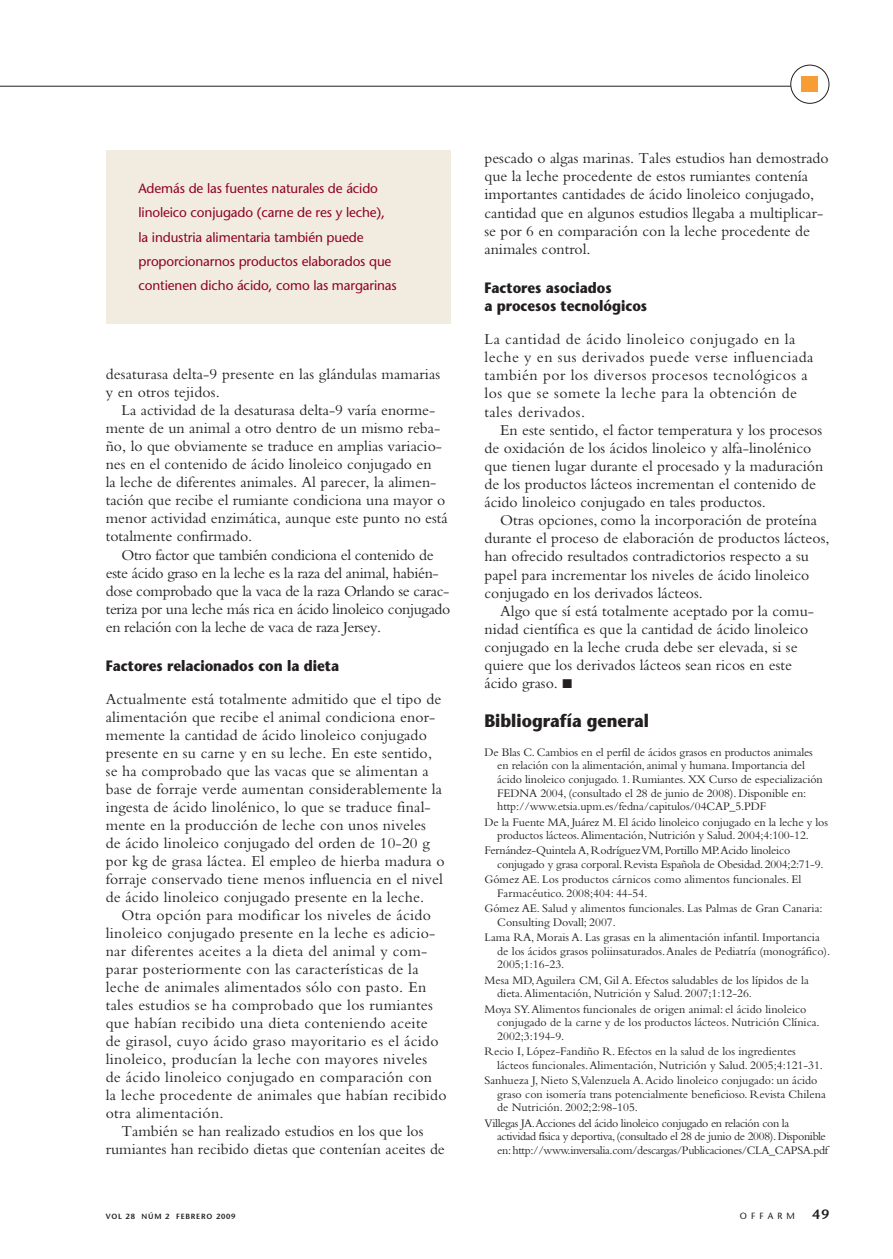
<style>
.page{position:relative;width:893px;height:1259px;background:#fff}
.page>*{position:absolute;margin:0;border:0;box-sizing:border-box;transform-origin:0 0}
.t1{font:700 18px "Stone Sans Std";color:#231f20;scale:.9 1}
.t2{font:15.75px/18px "Bembo Std";color:#231f20}
.t3{font:15.75px/18px "Bembo Std";letter-spacing:.02em;color:#231f20}
.t4{font:15.75px/18px "Bembo Std";letter-spacing:-.02em;color:#231f20}
.t5{font:15.75px/18.1px "Bembo Std";letter-spacing:.03em;color:#231f20}
.t6{font:700 15px/18.1px "Stone Sans Std";color:#231f20;scale:.9 1}
.t7{font:500 13.5px/24px "Stone Sans Std";letter-spacing:-.01em;color:#900126}
.t8{font:600 13.5px "Stone Sans Std";color:#231f20}
.t9{font:12px/13.6px "Bembo Std";letter-spacing:-.01em;color:#231f20}
.t10{font:12px/13.6px "Bembo Std";letter-spacing:-.03em;color:#231f20}
.t11{font:500 9px "Stone Sans Std";letter-spacing:.45em;color:#231f20}
.t12{font:600 7.5px "Stone Sans Std";letter-spacing:.1em;color:#231f20}
</style>
<div class="page">
<div style="left:106px;top:150px;width:344px;height:173px;background:#f1ebe0"></div>
<hr style="left:0;top:86px;width:805px;height:1px;background:#231f20">
<div style="left:790px;top:65px;width:38px;height:38px;background:#fff;border-radius:50%"></div>
<div style="left:790px;top:65px;width:39px;height:38px;border:1px solid #231f20;border-radius:50%"></div>
<div style="left:801px;top:76px;width:16px;height:16px;background:#f89d33"></div>
<p class="t7" style="left:138px;top:177px;width:260px">Además de las fuentes naturales de ácido linoleico conjugado (carne de res y leche), la industria alimentaria también puede proporcionarnos productos elaborados que contienen dicho ácido, como las margarinas</p>
<p class="t2" style="left:106px;top:365px;width:336px">desaturasa delta-9 presente en las glándulas mamarias y en otros tejidos.</p>
<p class="t2" style="left:106px;top:401px;width:343px;text-indent:16px">La actividad de la desaturasa delta-9 varía enorme&shy;mente de un animal a otro dentro de un mismo reba&shy;ño, lo que obviamente se traduce en amplias variacio&shy;nes en el contenido de ácido linoleico conjugado en<br>la leche de diferentes animales. Al parecer, la alimen&shy;tación que recibe el rumiante condiciona una mayor o menor actividad enzimática, aunque este punto no está totalmente confirmado.</p>
<p class="t4" style="left:106px;top:545px;width:346px;text-indent:16px">Otro factor que también condiciona el contenido de este ácido graso en la leche es la raza del animal, habién&shy;dose comprobado que la vaca de la raza Orlando se carac&shy;teriza por una leche más rica en ácido linoleico conjugado en relación con la leche de vaca de raza Jersey.</p>
<p class="t6" style="left:106px;top:656px;width:260px">Factores relacionados con la dieta</p>
<p class="t2" style="left:106px;top:689px;width:340px">Actualmente está totalmente admitido que el tipo de alimentación que recibe el animal condiciona enor&shy;memente la cantidad de ácido linoleico conjugado presente en su carne y en su leche. En este sentido, se ha comprobado que las vacas que se alimentan a base de forraje verde aumentan considerablemente la ingesta de ácido linolénico, lo que se traduce final&shy;mente en la producción de leche con unos niveles de ácido linoleico conjugado del orden de 10-20 g por kg de grasa láctea. El empleo de hierba madura o forraje conservado tiene menos influencia en el nivel de ácido linoleico conjugado presente en la leche.</p>
<p class="t3" style="left:106px;top:905px;width:342px;text-indent:16px">Otra opción para modificar los niveles de ácido linoleico conjugado presente en la leche es adicio&shy;nar diferentes aceites a la dieta del animal y com&shy;parar posteriormente con las características de la leche de animales alimentados sólo con pasto. En tales estudios se ha comprobado que los rumiantes que habían recibido una dieta conteniendo aceite de girasol, cuyo ácido graso mayoritario es el ácido linoleico, producían la leche con mayores niveles<br>de ácido linoleico conjugado en comparación con<br>la leche procedente de animales que habían recibido otra alimentación.</p>
<p class="t2" style="left:106px;top:1121px;width:340px;text-align:center">También se han realizado estudios en los que los rumiantes han recibido dietas que contenían aceites de</p>
<p class="t2" style="left:484px;top:149px;width:345px">pescado o algas marinas. Tales estudios han demostrado que la leche procedente de estos rumiantes contenía importantes cantidades de ácido linoleico conjugado, cantidad que en algunos estudios llegaba a multiplicar&shy;se por 6 en comparación con la leche procedente de animales control.</p>
<p class="t6" style="left:484px;top:278px;width:182px">Factores asociados<br>a procesos tecnológicos</p>
<p class="t5" style="left:484px;top:330px;width:330px">La cantidad de ácido linoleico conjugado en la leche y en sus derivados puede verse influenciada también por los diversos procesos tecnológicos a los que se somete la leche para la obtención de tales derivados.</p>
<p class="t2" style="left:484px;top:420px;width:340px;text-indent:16px">En este sentido, el factor temperatura y los procesos de oxidación de los ácidos linoleico y alfa-linolénico que tienen lugar durante el procesado y la maduración de los productos lácteos incrementan el contenido de ácido linoleico conjugado en tales productos.</p>
<p class="t2" style="left:484px;top:511px;width:346px;text-indent:16px">Otras opciones, como la incorporación de proteína durante el proceso de elaboración de productos lácteos, han ofrecido resultados contradictorios respecto a su papel para incrementar los niveles de ácido linoleico conjugado en los derivados lácteos.</p>
<p class="t2" style="left:484px;top:601px;width:331px;text-indent:16px">Algo que sí está totalmente aceptado por la comu&shy;nidad científica es que la cantidad de ácido linoleico conjugado en la leche cruda debe ser elevada, si se quiere que los derivados lácteos sean ricos en este ácido graso. ■</p>
<p class="t1" style="left:484px;top:710px;width:184px">Bibliografía general</p>
<p class="t9" style="left:497px;top:745px;width:327px;text-indent:-13px">De Blas C. Cambios en el perfil de ácidos grasos en productos animales en relación con la alimentación, animal y humana. Importancia del ácido linoleico conjugado. 1. Rumiantes. XX Curso de especialización FEDNA 2004, (consultado el 28 de junio de 2008). Disponible en: http://www.etsia.upm.es/fedna/capitulos/04CAP</p>
<p class="t9" style="left:484px;top:798px;width:345px;line-height:15.3px;text-indent:245px">_5.PDF<br>De la Fuente MA, Juárez M. El ácido linoleico conjugado en la leche y los</p>
<p class="t9" style="left:484px;top:827px;width:326px;line-height:15.3px;text-indent:13px">productos lácteos. Alimentación, Nutrición y Salud. 2004;4:100-12.<br>Fernández-Quintela A, Rodríguez VM, Portillo MP.Acido linoleico</p>
<p class="t9" style="left:484px;top:856px;width:340px;line-height:15.3px;text-indent:13px">conjugado y grasa corporal. Revista Española de Obesidad. 2004;2:71-9.<br>Gómez AE . Los productos cárnicos como alimentos funcionales. El</p>
<p class="t9" style="left:484px;top:885px;width:339px;line-height:15.3px;text-indent:13px">Farmacéutico. 2008;404: 44-54.<br>Gómez AE . Salud y alimentos funcionales. Las Palmas de Gran Canaria:</p>
<p class="t9" style="left:484px;top:914px;width:337px;line-height:15.3px;text-indent:13px">Consulting Dovall; 2007.<br>Lama RA, Morais A. Las grasas en la alimentación infantil. Importancia</p>
<p class="t9" style="left:497px;top:943px;width:334px">de los ácidos grasos poliinsaturados. Anales de Pediatría (monográfico).<br>2005;1:16-23.</p>
<p class="t9" style="left:497px;top:972px;width:313px;text-indent:-13px">Mesa MD, Aguilera CM , Gil A. Efectos saludables de los lípidos de la dieta. Alimentación, Nutrición y Salud. 2007;1:12-26.</p>
<p class="t9" style="left:497px;top:1001px;width:324px;text-indent:-13px">Moya SY. Alimentos funcionales de origen animal: el ácido linoleico conjugado de la carne y de los productos lácteos. Nutrición Clínica.<br>2002;3:194-9.</p>
<p class="t9" style="left:497px;top:1044px;width:327px;text-indent:-13px">Recio I, López-Fandiño R. Efectos en la salud de los ingredientes lácteos funcionales. Alimentación, Nutrición y Salud. 2005;4:121-31.</p>
<p class="t9" style="left:497px;top:1073px;width:330px;text-indent:-13px">Sanhueza J, Nieto S,Valenzuela A. Acido linoleico conjugado: un ácido graso con isomería trans potencialmente beneficioso. Revista Chilena de Nutrición. 2002;2:98-105.</p>
<p class="t10" style="left:497px;top:1115px;width:330px;text-indent:-13px">Villegas JA.Acciones del ácido linoleico conjugado en relación con la actividad física y deportiva, (consultado el 28 de junio de 2008). Disponible en: http://www.inversalia.com/descargas/Publicaciones/CLA</p>
<p class="t9" style="left:769px;top:1142px;width:14px">_CAP</p>
<p class="t9" style="left:797px;top:1142px;width:32px">SA.pdf</p>
<p class="t12" style="left:106px;top:1211px;width:131px">VOL 28 NÚM 2 FEBRERO 2009</p>
<p class="t11" style="left:739px;top:1210px;width:56px">Offarm</p>
<p class="t8" style="left:812px;top:1206px;width:18px">49</p>
</div>
